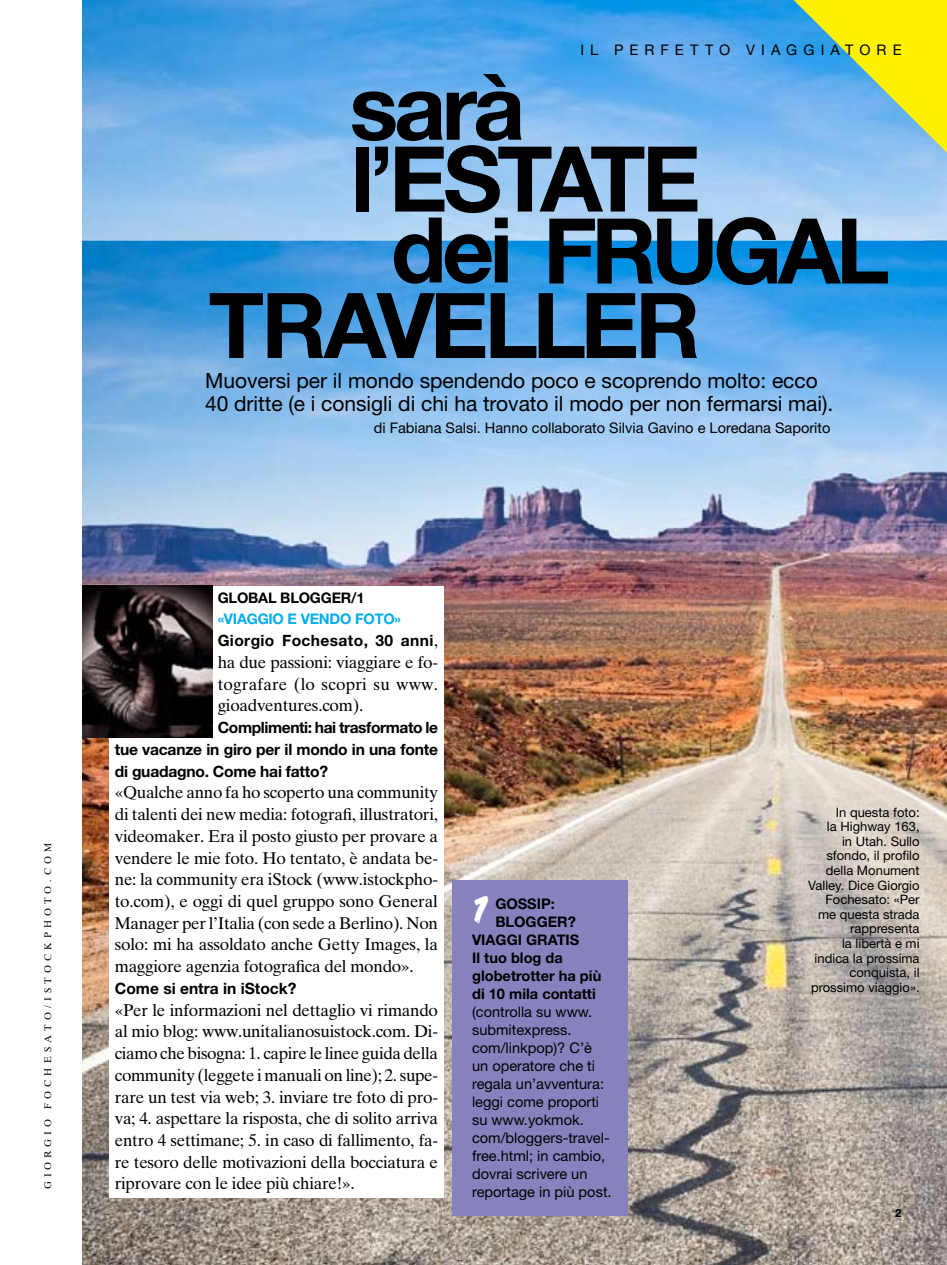
<style>
.page{position:relative;width:947px;height:1265px;background:#fff}
.page>*{position:absolute;margin:0;border:0;box-sizing:border-box;transform-origin:0 0}
.t1{font:700 90.8px "Helvetica Neue LT Std";letter-spacing:-.05em;color:#000}
.t2{font:42px "Flood Std";color:#fff}
.t3{font:21px/22.6px "Helvetica Neue LT Std";color:#000}
.t4{font:17px/21.8px "Times Ten LT Std";letter-spacing:-.015em;color:#000;text-align:justify}
.t5{font:700 15.6px/21.8px "Helvetica Neue LT Std";letter-spacing:-.015em;color:#000;text-align:justify}
.t6{font:700 15.6px "Helvetica Neue LT Std";letter-spacing:.025em;color:#000}
.t7{font:14.6px/18px "Helvetica Neue LT Std";color:#000}
.t8{font:700 14.6px/18px "Helvetica Neue LT Std";color:#000}
.t9{font:700 14.6px "Helvetica Neue LT Std";letter-spacing:-.015em;color:#00adef}
.t10{font:14.6px "Helvetica Neue LT Std";letter-spacing:.42em;color:#000}
.t11{font:13px/14.6px "Helvetica Neue LT Std";color:#000;text-align:right}
.t12{font:9.6px "Times Ten LT Std";letter-spacing:.43em;color:#000}
.s1{font-family:"Times Ten LT Std";font-weight:400;font-size:17px}
</style>
<div class="page">
<img style="left:82px;top:0;width:865px;height:241px">
<img style="left:82px;top:241px;width:865px;height:1023px">
<div style="left:453px;top:880px;width:175px;height:336px;background:#8781bd"></div>
<svg style="left:759px;top:0;width:188px;height:220px;background:#a1caac"></svg>
<div style="left:109px;top:586px;width:335px;height:611px;background:#fff"></div>
<img style="left:82px;top:585px;width:130px;height:152px">
<svg style="left:895px;top:1208px;width:6px;height:9px"></svg>
<p class="t12" style="left:42px;top:1189px;width:347px;rotate:-90deg">Giorg io Fochesato/iStockphoto.com</p>
<h1 class="t1" style="left:349px;top:51px;width:177px">sarà</h1>
<p class="t7" style="left:580px;top:41px;width:15px">i l</p>
<p class="t10" style="left:614px;top:41px;width:187px">perf etto viagg</p>
<p class="t7" style="left:821px;top:41px;width:82px">iatore</p>
<h1 class="t1" style="left:351px;top:123px;width:351px">l’ESTATE</h1>
<h1 class="t1" style="left:391px;top:195px;width:500px">dei FRUGAL</h1>
<h1 class="t1" style="left:209px;top:269px;width:493px">TRAVELLER</h1>
<p class="t3" style="left:205px;top:369px;width:629px">Muoversi per il mondo spendendo poco e scoprendo molto: ecco<br>40 dritte (e i consigli di chi ha trovato il modo per non fermarsi mai).</p>
<p class="t7" style="left:374px;top:418px;width:458px">di Fabiana Salsi. Hanno collaborato Silvia Gavino e Loredana Saporito</p>
<p class="t8" style="left:218px;top:588px;width:148px">GLOBAL BLOGGER/1</p>
<p class="t9" style="left:218px;top:610px;width:185px">«VIAGGIO E VENDO FOTO»</p>
<p class="t6" style="left:218px;top:631px;width:222px">Giorgio Fochesato, 30 anni<span class="s1">,</span></p>
<p class="t4" style="left:218px;top:651px;width:222px">ha due passioni: viaggiare e fo&shy;tografare (lo scopri su www. gioadventures.com).</p>
<p class="t5" style="left:115px;top:716px;width:325px;text-indent:103px">Complimenti: hai trasformato le tue vacanze in giro per il mondo in una fonte di guadagno. Come hai fatto?</p>
<p class="t4" style="left:115px;top:781px;width:325px">«Qualche anno fa ho scoperto una community di talenti dei new media: fotografi, illustratori, videomaker. Era il posto giusto per provare a vendere le mie foto. Ho tentato, è andata be&shy;ne: la community era iStock (www.istockpho&shy;to.com), e oggi di quel gruppo sono General Manager per l’Italia (con sede a Berlino). Non solo: mi ha assoldato anche Getty Images, la maggiore agenzia fotografica del mondo».</p>
<p class="t5" style="left:115px;top:977px;width:183px">Come si entra in iStock?</p>
<p class="t4" style="left:115px;top:998px;width:325px">«Per le informazioni nel dettaglio vi rimando al mio blog: www.unitalianosuistock.com. Di&shy;ciamo che bisogna: 1. capire le linee guida della community (leggete i manuali on line); 2. supe&shy;rare un test via web; 3. inviare tre foto di pro&shy;va; 4. aspettare la risposta, che di solito arriva entro 4 settimane; 5. in caso di fallimento, fa&shy;re tesoro delle motivazioni della bocciatura e riprovare con le idee più chiare!».</p>
<h2 class="t2" style="left:472px;top:884px;width:18px">1</h2>
<p class="t8" style="left:495px;top:894px;width:10px">gossi</p>
<p class="t8" style="left:541px;top:894px;width:15px">p:</p>
<p class="t8" style="left:495px;top:912px;width:12px">blogger</p>
<p class="t8" style="left:568px;top:912px;width:10px">?</p>
<p class="t8" style="left:472px;top:930px;width:131px">VIAGGI gratis<br>Il tuo blog da globetrotter ha più di 10 mila contatti</p>
<p class="t7" style="left:472px;top:1002px;width:141px">(controlla su www. submitexpress. com/linkpop)? C’è un operatore che ti regala un’avventura: leggi come proporti su www.yokmok. com/bloggers-travel&shy;free.html; in cambio, dovrai scrivere un reportage in più post.</p>
<p class="t11" style="left:808px;top:804px;width:113px">I n questa foto:<br>la Highway 163,<br>in Utah. Sullo sfondo, il profilo della Monument<br>Valley. Dice Giorgio<br>Fochesato: «Per me questa strada rappresenta<br>la libertà e mi indica la prossima conquista, il prossimo viaggio».</p>
</div>
